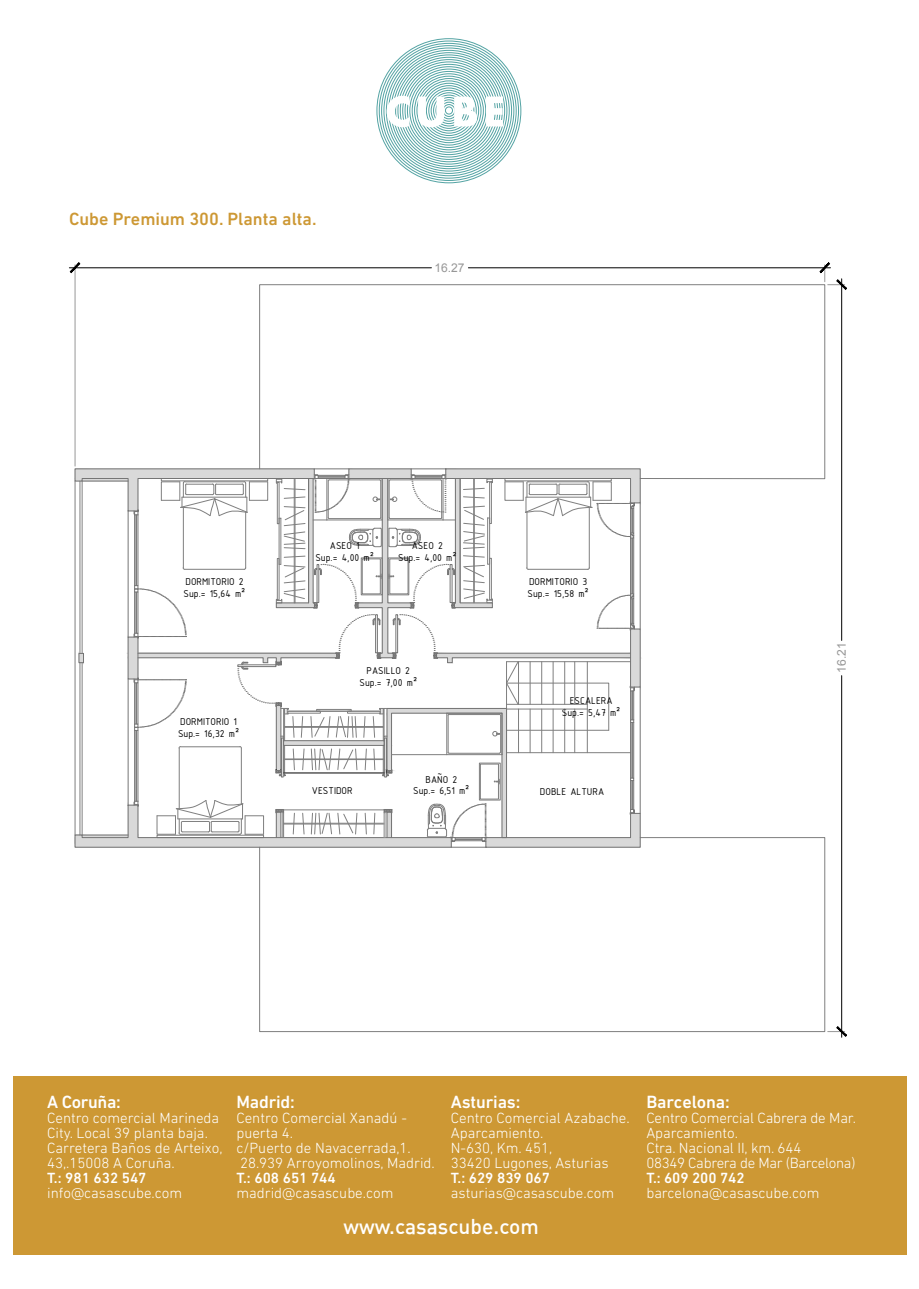
<style>
.page{position:relative;width:919px;height:1289px;background:#fff}
.page>*{position:absolute;margin:0;border:0;box-sizing:border-box;transform-origin:0 0}
.t1{font:500 21px "DIN";color:#fff}
.t2{font:500 18px "DIN Next LT Pro";letter-spacing:-.01em;color:#fff}
.t3{font:500 18px "DIN Next LT Pro";color:#cd9834}
.t4{font:300 15px/15px "DIN Next LT Pro";color:#fff}
.t5{font:500 15px "DIN Next LT Pro";color:#fff}
.t6{font:300 15px "DIN Next LT Pro";letter-spacing:-.02em;color:#fff}
.t7{font:12px "Arial";color:#979797}
.t8{font:10.65px/11.6px "ISOCPEUR";color:#000;text-align:center}
</style>
<div class="page">
<svg style="left:259px;top:837px;width:566px;height:194px"></svg>
<svg style="left:259px;top:284px;width:566px;height:195px"></svg>
<svg style="left:74px;top:468px;width:567px;height:380px"></svg>
<hr style="left:506px;top:708px;width:81px;height:1px;background:#7f7f7f">
<hr style="left:75px;top:265px;width:1px;height:201px;background:#979797">
<hr style="left:69px;top:267px;width:362px;height:1px;background:#000">
<hr style="left:468px;top:267px;width:362px;height:1px;background:#000">
<svg style="left:70px;top:262px;width:10px;height:11px"></svg>
<hr style="left:841px;top:279px;width:1px;height:361px;background:#000">
<hr style="left:841px;top:675px;width:1px;height:362px;background:#000">
<svg style="left:819px;top:262px;width:28px;height:28px"></svg>
<svg style="left:827px;top:1025px;width:20px;height:12px"></svg>
<svg style="left:376px;top:38px;width:145px;height:146px"></svg>
<div style="left:13px;top:1076px;width:893px;height:178px;background:#cd9834"></div>
<p class="t3" style="left:69px;top:209px;width:249px">Cube Premium 300. Planta alta.</p>
<p class="t7" style="left:434px;top:259px;width:32px">16.27</p>
<p class="t8" style="left:183px;top:576px;width:63px;text-align:left">DORMITORIO 2<br>Sup.= 15,64 m²</p>
<p class="t8" style="left:178px;top:715px;width:63px;text-align:left">DORMITORIO 1<br>Sup.= 16,32 m²</p>
<p class="t8" style="left:315px;top:539px;width:60px">ASEO 1<br>Sup.= 4,00 m²</p>
<p class="t8" style="left:398px;top:539px;width:60px">ASEO 2<br>Sup.= 4,00 m²</p>
<p class="t8" style="left:359px;top:665px;width:59px">PASILLO 2<br>Sup.= 7,00 m²</p>
<p class="t8" style="left:312px;top:784px;width:42px">VESTIDOR</p>
<p class="t8" style="left:413px;top:773px;width:58px">BAÑO 2<br>Sup.= 6,51 m²</p>
<p class="t8" style="left:527px;top:576px;width:63px;text-align:left">DORMITORIO 3<br>Sup.= 15,58 m²</p>
<p class="t8" style="left:562px;top:694px;width:60px">ESCALERA<br>Sup.= 5,47 m²</p>
<p class="t8" style="left:540px;top:785px;width:66px">DOBLE ALTURA</p>
<p class="t7" style="left:833px;top:672px;width:32px;rotate:-90deg">16.21</p>
<p class="t2" style="left:47px;top:1091px;width:75px">A Coruña:</p>
<p class="t4" style="left:47px;top:1109px;width:177px">Centro comercial Marineda<br>City. Local 39 planta baja.<br>Carretera Baños de Arteixo,</p>
<p class="t4" style="left:47px;top:1154px;width:129px">43,.15008 A Coruña.</p>
<p class="t5" style="left:47px;top:1168px;width:101px">T.: 981 632 547</p>
<p class="t4" style="left:47px;top:1184px;width:137px">info@casascube.com</p>
<p class="t2" style="left:236px;top:1091px;width:60px">Madrid:</p>
<p class="t4" style="left:236px;top:1110px;width:176px">Centro Comercial Xanadú - puerta 4.<br>c/Puerto de Navacerrada,1.</p>
<p class="t4" style="left:240px;top:1155px;width:196px">28.939 Arroyomolinos, Madrid.</p>
<p class="t5" style="left:236px;top:1169px;width:101px">T.: 608 651 744</p>
<p class="t4" style="left:236px;top:1185px;width:159px">madrid@casascube.com</p>
<p class="t2" style="left:451px;top:1091px;width:71px">Asturias:</p>
<p class="t4" style="left:451px;top:1109px;width:180px">Centro Comercial Azabache.<br>Aparcamiento.<br>N-630, Km. 451,</p>
<p class="t4" style="left:451px;top:1154px;width:159px">33420 Lugones, Asturias</p>
<p class="t5" style="left:451px;top:1168px;width:101px">T.: 629 839 067</p>
<p class="t4" style="left:451px;top:1184px;width:165px">asturias@casascube.com</p>
<p class="t1" style="left:343px;top:1213px;width:197px">www.casascube.com</p>
<p class="t2" style="left:646px;top:1091px;width:85px">Barcelona:</p>
<p class="t4" style="left:646px;top:1109px;width:211px">Centro Comercial Cabrera de Mar.<br>Aparcamiento.<br>Ctra. Nacional II, km. 644</p>
<p class="t6" style="left:646px;top:1153px;width:210px">08349 Cabrera de Mar (Barcelona)</p>
<p class="t5" style="left:646px;top:1168px;width:100px">T.: 609 200 742</p>
<p class="t4" style="left:646px;top:1184px;width:174px">barcelona@casascube.com</p>
</div>
